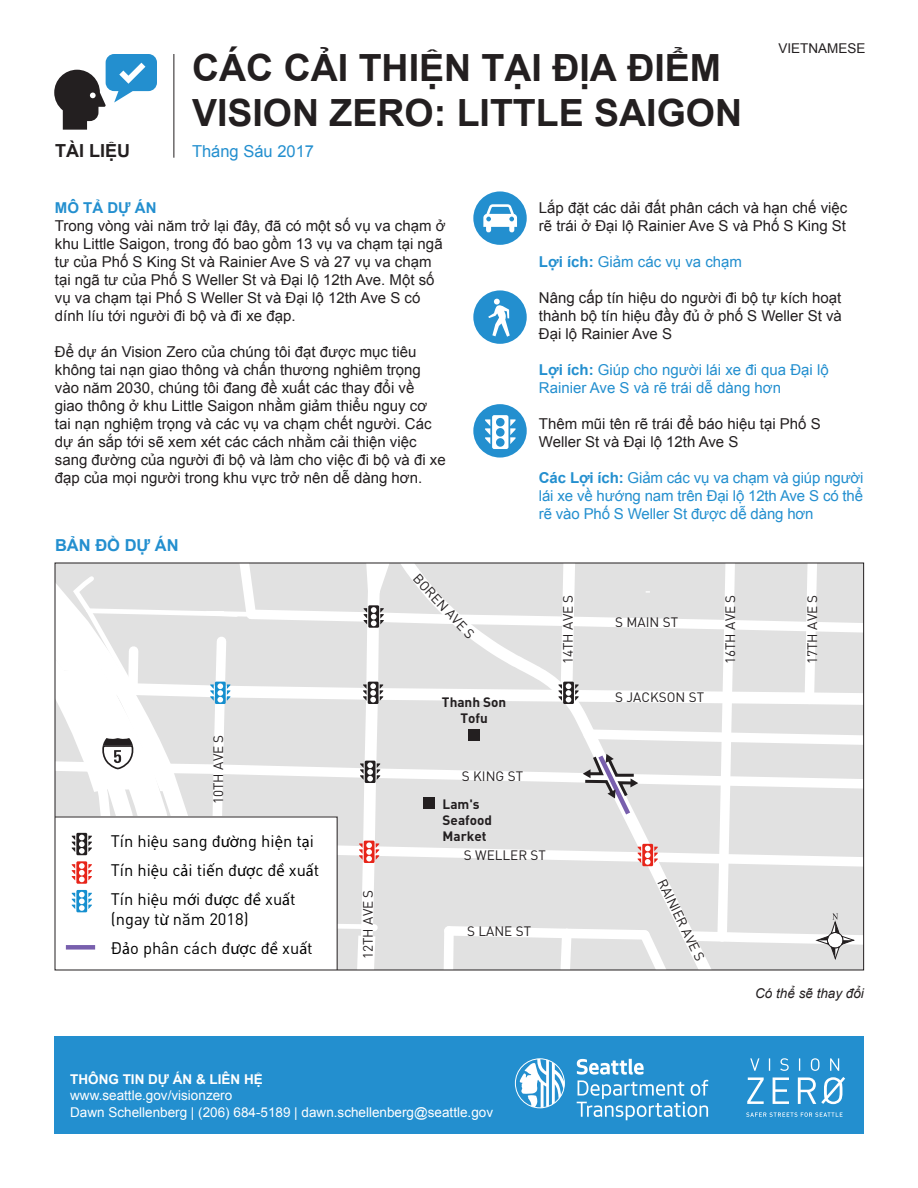
<style>
.page{position:relative;width:918px;height:1188px;background:#fff}
.page>*{position:absolute;margin:0;border:0;box-sizing:border-box;transform-origin:0 0}
.t1{font:700 37.5px/45px "Arial";color:#231f20}
.t2{font:700 18px "Arial";color:#231f20}
.t3{font:16.5px/28.8px "DIN Pro";color:#000}
.t4{font:16.5px "Arial";color:#238fcf}
.t5{font:700 16.5px "Arial";color:#238fcf}
.t6{font:15px/18px "Arial";color:#231f20}
.t7{font:15px/18px "Arial";color:#238fcf}
.t8{font:700 15px "Arial";color:#238fcf}
.t9{font:13.5px "DIN Pro";color:#231f20}
.t10{font:13.5px "Arial";color:#fff}
.t11{font:700 13.5px/16.2px "DIN Pro";color:#231f20;text-align:center}
.t12{font:700 13.5px "Arial";color:#fff}
.t13{font:italic 13.5px "Arial";color:#231f20}
.t14{font:13.5px "Arial";color:#231f20}
.s1{font-style:inherit}
.s2{font-weight:700}
.s3{font-family:"Myriad Pro"}
</style>
<div class="page">
<div style="left:54px;top:1037px;width:810px;height:97px;background:#238fcf"></div>
<svg style="left:54px;top:54px;width:103px;height:76px"></svg>
<hr style="left:174px;top:54px;width:1px;height:104px;background:#231f20">
<svg style="left:577px;top:1059px;width:131px;height:61px"></svg>
<svg style="left:520px;top:1059px;width:44px;height:49px"></svg>
<svg style="left:750px;top:1058px;width:89px;height:13px"></svg>
<svg style="left:747px;top:1077px;width:17px;height:27px"></svg>
<svg style="left:773px;top:1077px;width:16px;height:27px"></svg>
<svg style="left:798px;top:1077px;width:47px;height:27px"></svg>
<svg style="left:746px;top:1112px;width:97px;height:5px"></svg>
<svg style="left:57px;top:565px;width:805px;height:403px"></svg>
<div style="left:473px;top:191px;width:54px;height:54px;background:#238fcf;border-radius:50%"></div>
<svg style="left:483px;top:204px;width:34px;height:29px"></svg>
<div style="left:473px;top:290px;width:54px;height:54px;background:#238fcf;border-radius:50%"></div>
<svg style="left:488px;top:299px;width:22px;height:38px"></svg>
<div style="left:473px;top:404px;width:54px;height:54px;background:#238fcf;border-radius:50%"></div>
<div style="left:492px;top:415px;width:16px;height:34px;background:#fff;border-radius:2px"></div>
<div style="left:496px;top:418px;width:9px;height:8px;background:#238fcf;border-radius:50%"></div>
<div style="left:496px;top:428px;width:9px;height:9px;background:#238fcf;border-radius:50%"></div>
<div style="left:496px;top:438px;width:9px;height:9px;background:#238fcf;border-radius:50%"></div>
<svg style="left:485px;top:419px;width:5px;height:25px"></svg>
<svg style="left:510px;top:419px;width:6px;height:25px"></svg>
<p class="t1" style="left:192px;top:47px;width:552px">CÁC CẢI THIỆN TẠI ĐỊA ĐIỂM<br>VISION ZERO<span class="s1">: LITTLE SAIGON</span></p>
<p class="t14" style="left:778px;top:40px;width:89px">VIETNAMESE</p>
<p class="t2" style="left:55px;top:139px;width:77px">TÀI LIỆU</p>
<p class="t4" style="left:192px;top:140px;width:124px">Tháng Sáu 2017</p>
<p class="t8" style="left:55px;top:198px;width:103px">MÔ TẢ DỰ ÁN</p>
<p class="t6" style="left:55px;top:217px;width:392px">Trong vòng vài năm trở lại đây, đã có một số vụ va chạm ở khu Little Saigon, trong đó bao gồm 13 vụ va chạm tại ngã tư của Phố S King St và Rainier Ave S và 27 vụ va chạm tại ngã tư của Phố S Weller St và Đại lộ 12th Ave. Một số vụ va chạm tại Phố S Weller St và Đại lộ 12th Ave S có dính líu tới người đi bộ và đi xe đạp.</p>
<p class="t6" style="left:55px;top:343px;width:392px">Để dự án Vision Zero của chúng tôi đạt được mục tiêu không tai nạn giao thông và chấn thương nghiêm trọng vào năm 2030, chúng tôi đang đề xuất các thay đổi về giao thông ở khu Little Saigon nhằm giảm thiểu nguy cơ tai nạn nghiệm trọng và các vụ va chạm chết người. Các dự án sắp tới sẽ xem xét các cách nhằm cải thiện việc sang đường của người đi bộ và làm cho việc đi bộ và đi xe đạp của mọi người trong khu vực trở nên dễ dàng hơn.</p>
<p class="t5" style="left:55px;top:535px;width:125px">BẢN ĐỒ DỰ ÁN</p>
<p class="t9" style="left:423px;top:569px;width:85px;rotate:47deg">BOREN AVE S</p>
<p class="t11" style="left:442px;top:693px;width:66px">Thanh Son<br>Tofu</p>
<p class="t6" style="left:539px;top:199px;width:310px">Lắp đặt các dải đất phân cách và hạn chế việc rẽ trái ở Đại lộ Rainier Ave S và Phố S King St</p>
<p class="t7" style="left:539px;top:253px;width:205px"><span class="s2">Lợi ích:</span> Giảm các vụ va chạm</p>
<p class="t6" style="left:539px;top:289px;width:305px;text-align:justify">Nâng cấp tín hiệu do người đi bộ tự kích hoạt thành bộ tín hiệu đầy đủ ở phố S Weller St và Đại lộ Rainier Ave S</p>
<p class="t7" style="left:539px;top:361px;width:291px"><span class="s2">Lợi ích:</span> Giúp cho người lái xe đi qua Đại lộ<br>Rainier Ave S và rẽ trái dễ dàng hơn</p>
<p class="t6" style="left:539px;top:415px;width:283px">Thêm mũi tên rẽ trái để báo hiệu tại Phố S<br>Weller St và Đại lộ 12th Ave S</p>
<p class="t7" style="left:539px;top:469px;width:326px;text-align:justify"><span class="s2">Các Lợi ích:</span> Giảm các vụ va chạm và giúp người lái xe về hướng nam trên Đại lộ 12th Ave S có thể rẽ vào Phố S Weller St được dễ dàng hơn</p>
<p class="t9" style="left:557px;top:664px;width:71px;rotate:-90deg">14TH AVE S</p>
<p class="t9" style="left:720px;top:664px;width:71px;rotate:-90deg">16TH AVE S</p>
<p class="t9" style="left:615px;top:612px;width:64px">S MAIN ST</p>
<p class="t9" style="left:615px;top:686px;width:90px">S JACKSON ST</p>
<p class="t9" style="left:802px;top:664px;width:71px;rotate:-90deg">17TH AVE S</p>
<p class="t9" style="left:208px;top:804px;width:71px;rotate:-90deg">10TH AVE S</p>
<p class="t3" style="left:111px;top:826px;width:210px">Tín hi<span class="s3">ệ</span>u sang đ<span class="s3">ườ</span>ng hi<span class="s3">ệ</span>n t<span class="s3">ạ</span>i<br>Tín hi<span class="s3">ệ</span>u c<span class="s3">ả</span>i ti<span class="s3">ế</span>n đ<span class="s3">ượ</span>c đ<span class="s3">ề</span> xu<span class="s3">ấ</span>t<br>Tín hi<span class="s3">ệ</span>u m<span class="s3">ớ</span>i đ<span class="s3">ượ</span>c đ<span class="s3">ề</span> xu<span class="s3">ấ</span>t</p>
<p class="t3" style="left:111px;top:903px;width:203px">(ngay t<span class="s3">ừ</span> năm 2018)<br>Đ<span class="s3">ả</span>o phân cách đ<span class="s3">ượ</span>c đ<span class="s3">ề</span> xu<span class="s3">ấ</span>t</p>
<p class="t9" style="left:357px;top:959px;width:71px;rotate:-90deg">12TH AVE S</p>
<p class="t9" style="left:462px;top:765px;width:63px">S KING ST</p>
<p class="t11" style="left:443px;top:794px;width:51px;text-align:left">Lam's<br>Seafood<br>Market</p>
<p class="t9" style="left:464px;top:845px;width:84px">S WELLER ST</p>
<p class="t9" style="left:467px;top:921px;width:65px">S LANE ST</p>
<p class="t12" style="left:70px;top:1070px;width:194px">THÔNG TIN DỰ ÁN &amp; LIÊN HỆ</p>
<p class="t10" style="left:70px;top:1087px;width:164px">www.seattle.gov/visionzero</p>
<p class="t10" style="left:70px;top:1103px;width:424px">Dawn Schellenberg | (206) 684-5189 | dawn.schellenberg@seattle.gov</p>
<p class="t9" style="left:671px;top:875px;width:91px;rotate:64deg">RAINIER AVE S</p>
<p class="t13" style="left:755px;top:984px;width:110px">Có thể sẽ thay đổi</p>
</div>
